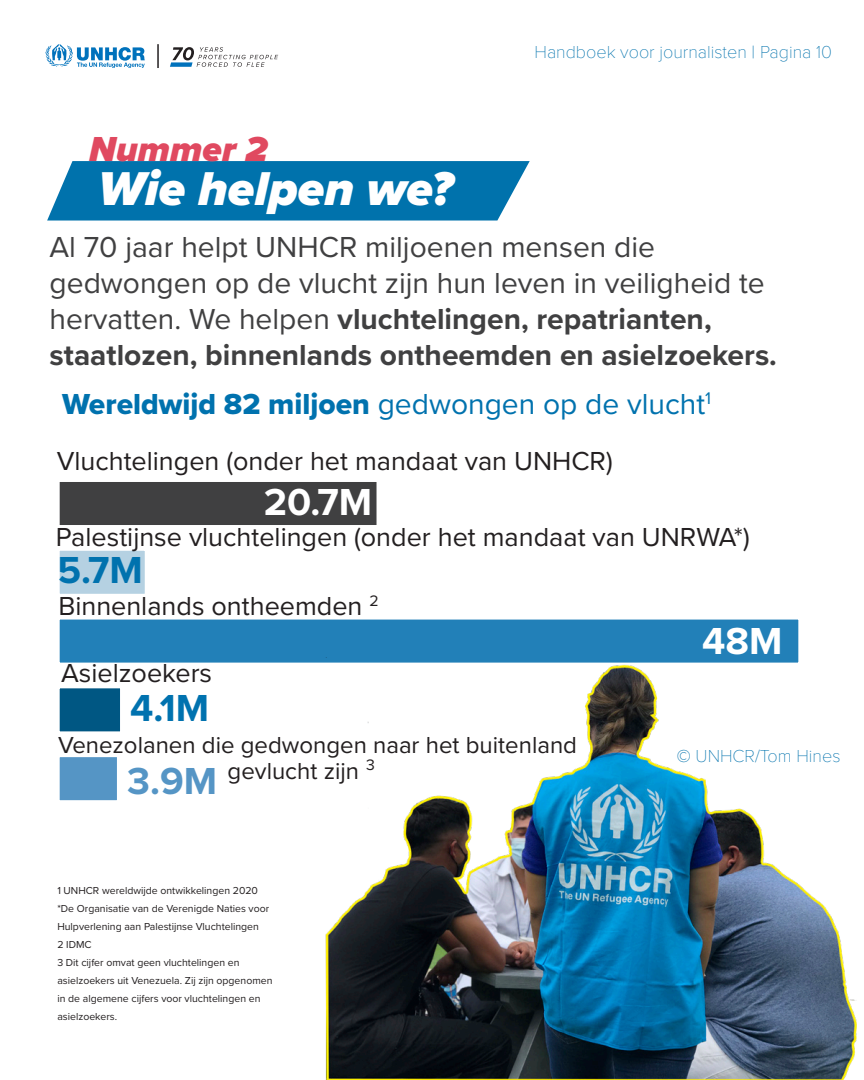
<style>
.page{position:relative;width:864px;height:1080px;background:#fff}
.page>*{position:absolute;margin:0;border:0;box-sizing:border-box;transform-origin:0 0}
.t1{font:italic 900 49.2px "Proxima Nova";color:#fff}
.t2{font:700 39px "Proxima Nova";color:#fff}
.t3{font:700 39px "Proxima Nova";color:#0072af}
.t4{font:700 39px "Proxima Nova";color:#5595c5}
.t5{font:700 39px "Proxima Nova";color:#0072ae}
.t6{font:italic 900 36px "Proxima Nova";color:#e04960}
.t7{font:30px/36px "Proxima Nova";color:#404041}
.t8{font:30px "Proxima Nova Extrabld";color:#0072ae}
.t9{font:27px "Proxima Nova";color:#231f20}
.t10{font:24px "Proxima Nova";color:#231f20}
.t11{font:100 18px "Proxima Nova T";color:#0072ad}
.t12{font:10.5px/18px "Proxima Nova";color:#231f20}
.s1{font-weight:700}
.s2{font-family:"Proxima Nova"}
</style>
<div class="page">
<svg style="left:47px;top:161px;width:483px;height:60px"></svg>
<div style="left:57px;top:754px;width:63px;height:49px;background:#5595c5;border:3px solid #fff"></div>
<div style="left:57px;top:685px;width:66px;height:49px;background:#005783;border:3px solid #fff"></div>
<div style="left:57px;top:617px;width:744px;height:49px;background:#2280b8;border:3px solid #fff"></div>
<div style="left:57px;top:548px;width:91px;height:49px;background:#b5d1e2;border:3px solid #fff"></div>
<div style="left:57px;top:479px;width:323px;height:49px;background:#404041;border:3px solid #fff"></div>
<img style="left:316px;top:658px;width:541px;height:422px">
<svg style="left:45px;top:44px;width:100px;height:24px"></svg>
<svg style="left:170px;top:47px;width:108px;height:20px"></svg>
<hr style="left:157px;top:44px;width:2px;height:24px;background:#231f20">
<h3 class="t6" style="left:89px;top:122px;width:180px">Nummer 2</h3>
<h1 class="t1" style="left:98px;top:152px;width:356px">Wie helpen we?</h1>
<h3 class="t11" style="left:535px;top:38px;width:299px">Handboek voor journalisten | Pagina 10</h3>
<h3 class="t7" style="left:50px;top:228px;width:729px">Al 70 jaar helpt UNHCR miljoenen mensen die gedwongen op de vlucht zijn hun leven in veiligheid te hervatten. We helpen <span class="s1">vluchtelingen, repatrianten, staatlozen, binnenlands ontheemden en asielzoekers.</span></h3>
<h3 class="t8" style="left:62px;top:382px;width:651px">Wereldwijd 82 miljoen <span class="s2">gedwongen op de vlucht</span><sup>1</sup></h3>
<h3 class="t9" style="left:57px;top:441px;width:558px">Vluchtelingen (onder het mandaat van UNHCR)</h3>
<h2 class="t2" style="left:264px;top:473px;width:110px">20.7M</h2>
<h3 class="t9" style="left:56px;top:517px;width:695px">Palestijnse vluchtelingen (onder het mandaat van UNRWA*)</h3>
<h2 class="t5" style="left:57px;top:541px;width:87px">5.7M</h2>
<h3 class="t9" style="left:58px;top:586px;width:322px">Binnenlands ontheemden <sup>2</sup></h3>
<h3 class="t9" style="left:61px;top:653px;width:152px">Asielzoekers</h3>
<h2 class="t3" style="left:130px;top:679px;width:80px">4.1M</h2>
<h3 class="t10" style="left:58px;top:727px;width:521px">Venezolanen die gedwongen naar het buitenland</h3>
<h3 class="t10" style="left:228px;top:753px;width:149px">gevlucht zijn <sup>3</sup></h3>
<h2 class="t4" style="left:127px;top:752px;width:91px">3.9M</h2>
<p class="t12" style="left:57px;top:881px;width:217px">1 UNHCR wereldwijde ontwikkelingen 2020 *De Organisatie van de Verenigde Naties voor Hulpverlening aan Palestijnse Vluchtelingen<br>2 IDMC<br>3 Dit cijfer omvat geen vluchtelingen en asielzoekers uit Venezuela. Zij zijn opgenomen in de algemene cijfers voor vluchtelingen en asielzoekers.</p>
<h2 class="t2" style="left:702px;top:612px;width:82px">48M</h2>
<h3 class="t11" style="left:677px;top:743px;width:165px">© UNHCR/Tom Hines</h3>
</div>
